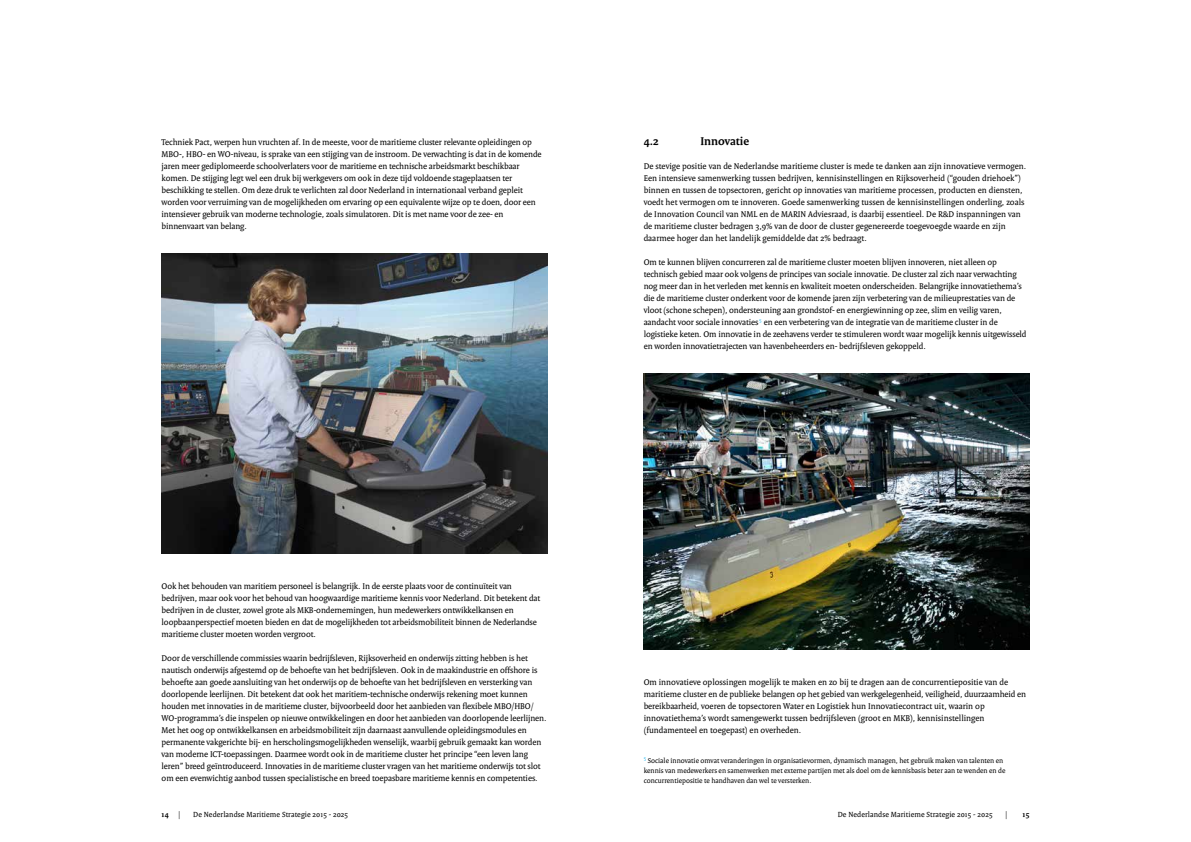
<style>
.page{position:relative;width:1191px;height:842px;background:#fff}
.page>*{position:absolute;margin:0;border:0;box-sizing:border-box;transform-origin:0 0}
.t1{font:700 12px "Rijksoverheid Serif";color:#000}
.t2{font:9px/12px "Rijksoverheid Serif";letter-spacing:-.01em;color:#000}
.t3{font:8px "Rijksoverheid Serif";letter-spacing:.01em;color:#000}
.t4{font:700 8px "Rijksoverheid Serif";color:#000}
.t5{font:7.5px/10px "Rijksoverheid Serif";color:#000}
.s1{font-weight:400}
</style>
<div class="page">
<img style="left:162px;top:253px;width:386px;height:300px">
<img style="left:643px;top:373px;width:386px;height:276px">
<p class="t2" style="left:162px;top:136px;width:381px">Techniek Pact, werpen hun vruchten af. In de meeste, voor de maritieme cluster relevante opleidingen op MBO-, HBO- en WO-niveau, is sprake van een stijging van de instroom. De verwachting is dat in de komende jaren meer gediplomeerde schoolverlaters voor de maritieme en technische arbeidsmarkt beschikbaar komen. De stijging legt wel een druk bij werkgevers om ook in deze tijd voldoende stageplaatsen ter beschikking te stellen. Om deze druk te verlichten zal door Nederland in internationaal verband gepleit worden voor verruiming van de mogelijkheden om ervaring op een equivalente wijze op te doen, door een intensiever gebruik van moderne technologie, zoals simulatoren. Dit is met name voor de zee- en binnenvaart van belang.</p>
<p class="t2" style="left:162px;top:580px;width:380px">Ook het behouden van maritiem personeel is belangrijk. In de eerste plaats voor de continuïteit van bedrijven, maar ook voor het behoud van hoogwaardige maritieme kennis voor Nederland. Dit betekent dat bedrijven in de cluster, zowel grote als MKB-ondernemingen, hun medewerkers ontwikkelkansen en loopbaanperspectief moeten bieden en dat de mogelijkheden tot arbeidsmobiliteit binnen de Nederlandse maritieme cluster moeten worden vergroot.</p>
<p class="t2" style="left:162px;top:652px;width:386px">Door de verschillende commissies waarin bedrijfsleven, Rijksoverheid en onderwijs zitting hebben is het nautisch onderwijs afgestemd op de behoefte van het bedrijfsleven. Ook in de maakindustrie en offshore is behoefte aan goede aansluiting van het onderwijs op de behoefte van het bedrijfsleven en versterking van doorlopende leerlijnen. Dit betekent dat ook het maritiem-technische onderwijs rekening moet kunnen houden met innovaties in de maritieme cluster, bijvoorbeeld door het aanbieden van flexibele MBO/HBO/ WO-programma’s die inspelen op nieuwe ontwikkelingen en door het aanbieden van doorlopende leerlijnen.<br>Met het oog op ontwikkelkansen en arbeidsmobiliteit zijn daarnaast aanvullende opleidingsmodules en permanente vakgerichte bij- en herscholingsmogelijkheden wenselijk, waarbij gebruik gemaakt kan worden van moderne ICT-toepassingen. Daarmee wordt ook in de maritieme cluster het principe “een leven lang leren” breed geïntroduceerd. Innovaties in de maritieme cluster vragen van het maritieme onderwijs tot slot om een evenwichtig aanbod tussen specialistische en breed toepasbare maritieme kennis en competenties.</p>
<h1 class="t1" style="left:643px;top:134px;width:16px">4.2</h1>
<h1 class="t1" style="left:700px;top:134px;width:50px">Innovatie</h1>
<p class="t2" style="left:643px;top:160px;width:384px">De stevige positie van de Nederlandse maritieme cluster is mede te danken aan zijn innovatieve vermogen.<br>Een intensieve samenwerking tussen bedrijven, kennisinstellingen en Rijksoverheid (“gouden driehoek”) binnen en tussen de topsectoren, gericht op innovaties van maritieme processen, producten en diensten, voedt het vermogen om te innoveren. Goede samenwerking tussen de kennisinstellingen onderling, zoals de Innovation Council van NML en de MARIN Adviesraad, is daarbij essentieel. De R&amp;D inspanningen van de maritieme cluster bedragen 3,9% van de door de cluster gegenereerde toegevoegde waarde en zijn daarmee hoger dan het landelijk gemiddelde dat 2% bedraagt.</p>
<p class="t2" style="left:643px;top:256px;width:384px">Om te kunnen blijven concurreren zal de maritieme cluster moeten blijven innoveren, niet alleen op technisch gebied maar ook volgens de principes van sociale innovatie. De cluster zal zich naar verwachting nog meer dan in het verleden met kennis en kwaliteit moeten onderscheiden. Belangrijke innovatiethema’s die de maritieme cluster onderkent voor de komende jaren zijn verbetering van de milieuprestaties van de vloot (schone schepen), ondersteuning aan grondstof- en energiewinning op zee, slim en veilig varen, aandacht voor sociale innovaties <sup>5</sup> en een verbetering van de integratie van de maritieme cluster in de logistieke keten. Om innovatie in de zeehavens verder te stimuleren wordt waar mogelijk kennis uitgewisseld en worden innovatietrajecten van havenbeheerders en- bedrijfsleven gekoppeld.</p>
<p class="t2" style="left:643px;top:676px;width:384px">Om innovatieve oplossingen mogelijk te maken en zo bij te dragen aan de concurrentiepositie van de maritieme cluster en de publieke belangen op het gebied van werkgelegenheid, veiligheid, duurzaamheid en bereikbaarheid, voeren de topsectoren Water en Logistiek hun Innovatiecontract uit, waarin op innovatiethema’s wordt samengewerkt tussen bedrijfsleven (groot en MKB), kennisinstellingen (fundamenteel en toegepast) en overheden.</p>
<p class="t5" style="left:643px;top:755px;width:363px"><sup>5</sup> Sociale innovatie omvat veranderingen in organisatievormen, dynamisch managen, het gebruik maken van talenten en kennis van medewerkers en samenwerken met externe partijen met als doel om de kennisbasis beter aan te wenden en de concurrentiepositie te handhaven dan wel te versterken.</p>
<p class="t4" style="left:162px;top:810px;width:20px">14 <span class="s1">|</span></p>
<p class="t3" style="left:193px;top:810px;width:156px">De Nederlandse Maritieme Strategie 2015 - 2025</p>
<p class="t3" style="left:837px;top:810px;width:156px">De Nederlandse Maritieme Strategie 2015 - 2025</p>
<p class="t3" style="left:1005px;top:810px;width:4px">|</p>
<p class="t4" style="left:1022px;top:810px;width:8px">15</p>
</div>
